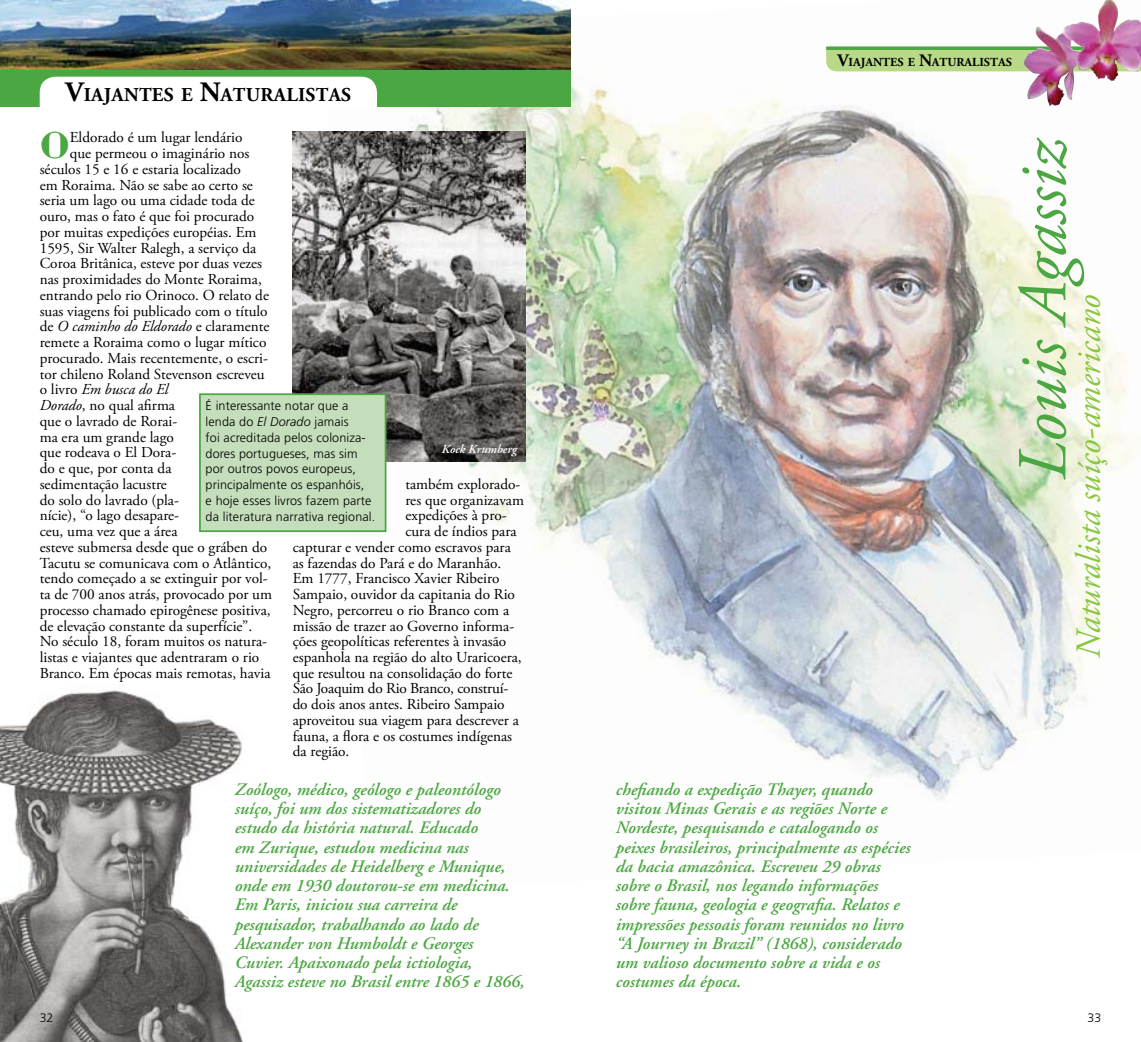
<style>
.page{position:relative;width:1141px;height:1042px;background:#fff}
.page>*{position:absolute;margin:0;border:0;box-sizing:border-box;transform-origin:0 0}
.t1{font:italic 70px "Adobe Garamond Pro";color:#4ba741}
.t2{font:700 38.85px "Bodoni";color:#4ba741}
.t3{font:italic 35px "Adobe Garamond Pro";letter-spacing:-.005em;color:#8ac640}
.t4{font:700 19.6px "Adobe Garamond Pro";letter-spacing:.015em;color:#000}
.t5{font:italic 600 17.5px/19.2px "Adobe Garamond";color:#4ba741}
.t6{font:15.22px "Adobe Garamond Pro";color:#000}
.t7{font:italic 15.22px "Adobe Garamond Pro";color:#000}
.t8{font:300 12.6px/15.8px "Frutiger";letter-spacing:.01em;color:#000}
.t9{font:700 12.25px "Adobe Garamond Pro";color:#000}
.t10{font:italic 600 12.25px "Adobe Garamond";color:#fff}
.t11{font:300 12.25px "Frutiger LT Std";color:#000}
.s1{font-size:28px}
.s2{font-style:normal}
.s3{font-style:italic}
.s4{font-size:17.5px}
</style>
<div class="page">
<img style="left:325px;top:0;width:816px;height:800px">
<img style="left:0;top:690px;width:243px;height:352px">
<div style="left:0;top:0;width:570px;height:107px;background:#4ba741"></div>
<img style="left:0;top:0;width:570px;height:69px">
<div style="left:40px;top:77px;width:337px;height:30px;background:#fff"></div>
<svg style="left:826px;top:50px;width:315px;height:21px;background:#bacb8c"></svg>
<svg style="left:826px;top:46px;width:315px;height:4px"></svg>
<img style="left:1022px;top:0;width:84px;height:106px">
<img style="left:293px;top:131px;width:233px;height:330px">
<div style="left:199px;top:393px;width:187px;height:139px;background:#c4ddba;border:2px solid #4ba741"></div>
<p class="t4" style="left:66px;top:83px;width:287px"><span class="s1">V</span>IAJANTES E <span class="s1">N</span>ATURALISTAS</p>
<h2 class="t2" style="left:40px;top:121px;width:32px">O</h2>
<p class="t6" style="left:70px;top:129px;width:174px">Eldorado é um lugar lendário</p>
<p class="t6" style="left:70px;top:144px;width:181px">que permeou o imaginário nos</p>
<p class="t6" style="left:40px;top:160px;width:203px">séculos 15 e 16 e estaria localizado</p>
<p class="t6" style="left:40px;top:176px;width:215px">em Roraima. Não se sabe ao certo se</p>
<p class="t6" style="left:40px;top:191px;width:217px">seria um lago ou uma cidade toda de</p>
<p class="t6" style="left:40px;top:207px;width:216px">ouro, mas o fato é que foi procurado</p>
<p class="t6" style="left:40px;top:223px;width:218px">por muitas expedições européias. Em</p>
<p class="t6" style="left:40px;top:239px;width:218px">1595, Sir Walter Ralegh, a serviço da</p>
<p class="t6" style="left:40px;top:254px;width:224px">Coroa Britânica, esteve por duas vezes</p>
<p class="t6" style="left:40px;top:270px;width:224px">nas proximidades do Monte Roraima,</p>
<p class="t6" style="left:40px;top:286px;width:231px">entrando pelo rio Orinoco. O relato de</p>
<p class="t6" style="left:40px;top:302px;width:229px">suas viagens foi publicado com o título</p>
<p class="t7" style="left:40px;top:317px;width:231px"><span class="s2">de</span> O caminho do Eldorado <span class="s2">e claramente</span></p>
<p class="t6" style="left:40px;top:333px;width:228px">remete a Roraima como o lugar mítico</p>
<p class="t6" style="left:40px;top:349px;width:230px">procurado. Mais recentemente, o escri-</p>
<p class="t6" style="left:40px;top:365px;width:226px">tor chileno Roland Stevenson escreveu</p>
<p class="t7" style="left:40px;top:380px;width:130px"><span class="s2">o livro</span> Em busca do El</p>
<p class="t6" style="left:40px;top:396px;width:137px"><span class="s3">Dorado</span>, no qual afirma</p>
<p class="t6" style="left:40px;top:412px;width:139px">que o lavrado de Rorai-</p>
<p class="t6" style="left:40px;top:428px;width:136px">ma era um grande lago</p>
<p class="t6" style="left:40px;top:443px;width:138px">que rodeava o El Dora-</p>
<p class="t6" style="left:40px;top:459px;width:133px">do e que, por conta da</p>
<p class="t6" style="left:40px;top:475px;width:129px">sedimentação lacustre</p>
<p class="t6" style="left:40px;top:491px;width:141px">do solo do lavrado (pla-</p>
<p class="t6" style="left:40px;top:506px;width:141px">nície), “o lago desapare-</p>
<p class="t6" style="left:40px;top:522px;width:139px">ceu, uma vez que a área</p>
<p class="t6" style="left:40px;top:538px;width:229px">esteve submersa desde que o gráben do</p>
<p class="t6" style="left:40px;top:554px;width:233px">Tacutu se comunicava com o Atlântico,</p>
<p class="t6" style="left:40px;top:569px;width:230px">tendo começado a se extinguir por vol-</p>
<p class="t6" style="left:40px;top:585px;width:234px">ta de 700 anos atrás, provocado por um</p>
<p class="t6" style="left:40px;top:601px;width:233px">processo chamado epirogênese positiva,</p>
<p class="t6" style="left:40px;top:617px;width:214px">de elevação constante da superfície”.</p>
<p class="t6" style="left:40px;top:632px;width:229px">No século 18, foram muitos os natura-</p>
<p class="t6" style="left:40px;top:648px;width:221px">listas e viajantes que adentraram o rio</p>
<p class="t6" style="left:40px;top:664px;width:232px">Branco. Em épocas mais remotas, havia</p>
<p class="t8" style="left:206px;top:398px;width:171px">É interessante notar que a lenda do <span class="s3">El Dorado</span> jamais<br>foi acreditada pelos coloniza&shy;dores portugueses, mas sim por outros povos europeus, principalmente os espanhóis,<br>e hoje esses livros fazem parte da literatura narrativa regional.</p>
<p class="t10" style="left:441px;top:442px;width:77px">Kock Krumberg</p>
<p class="t6" style="left:405px;top:475px;width:116px">também explorado-</p>
<p class="t6" style="left:405px;top:490px;width:120px">res que organizavam</p>
<p class="t6" style="left:405px;top:506px;width:103px">expedições à pro-</p>
<p class="t6" style="left:405px;top:522px;width:113px">cura de índios para</p>
<p class="t6" style="left:293px;top:538px;width:220px">capturar e vender como escravos para</p>
<p class="t6" style="left:293px;top:553px;width:210px">as fazendas do Pará e do Maranhão.</p>
<p class="t6" style="left:293px;top:569px;width:208px">Em 1777, Francisco Xavier Ribeiro</p>
<p class="t6" style="left:293px;top:585px;width:224px">Sampaio, ouvidor da capitania do Rio</p>
<p class="t6" style="left:293px;top:601px;width:218px">Negro, percorreu o rio Branco com a</p>
<p class="t6" style="left:293px;top:616px;width:223px">missão de trazer ao Governo informa-</p>
<p class="t6" style="left:293px;top:632px;width:215px">ções geopolíticas referentes à invasão</p>
<p class="t6" style="left:293px;top:648px;width:230px">espanhola na região do alto Uraricoera,</p>
<p class="t6" style="left:293px;top:664px;width:221px">que resultou na consolidação do forte</p>
<p class="t6" style="left:293px;top:679px;width:217px">São Joaquim do Rio Branco, construí-</p>
<p class="t6" style="left:293px;top:695px;width:213px">do dois anos antes. Ribeiro Sampaio</p>
<p class="t6" style="left:293px;top:711px;width:228px">aproveitou sua viagem para descrever a</p>
<p class="t6" style="left:293px;top:727px;width:221px">fauna, a flora e os costumes indígenas</p>
<p class="t6" style="left:293px;top:742px;width:58px">da região.</p>
<p class="t5" style="left:234px;top:780px;width:291px">Zoólogo, médico, geólogo e paleontólogo suíço, foi um dos sistematizadores do estudo da história natural. Educado<br>em Zurique, estudou medicina nas universidades de Heidelberg e Munique, onde em 1930 doutorou-se em medicina.<br>Em Paris, iniciou sua carreira de pesquisador, trabalhando ao lado de Alexander von Humboldt e Georges Cuvier. Apaixonado pela ictiologia, Agassiz esteve no Brasil entre 1865 e 1866,</p>
<p class="t11" style="left:40px;top:1010px;width:15px">32</p>
<p class="t9" style="left:837px;top:55px;width:176px"><span class="s4">V</span>IAJANTES E <span class="s4">N</span>ATURALISTAS</p>
<p class="t5" style="left:615px;top:780px;width:296px">chefiando a expedição Thayer, quando visitou Minas Gerais e as regiões Norte e Nordeste, pesquisando e catalogando os peixes brasileiros, principalmente as espécies da bacia amazônica. Escreveu 29 obras sobre o Brasil, nos legando informações sobre fauna, geologia e geografia. Relatos e impressões pessoais foram reunidos no livro “A Journey in Brazil” (1868), considerado um valioso documento sobre a vida e os costumes da época.</p>
<h1 class="t1" style="left:1001px;top:480px;width:344px;rotate:-90deg">Louis Agassiz</h1>
<h3 class="t3" style="left:1068px;top:658px;width:365px;rotate:-90deg">Naturalista suíço-americano</h3>
<p class="t11" style="left:1088px;top:1010px;width:15px">33</p>
</div>
